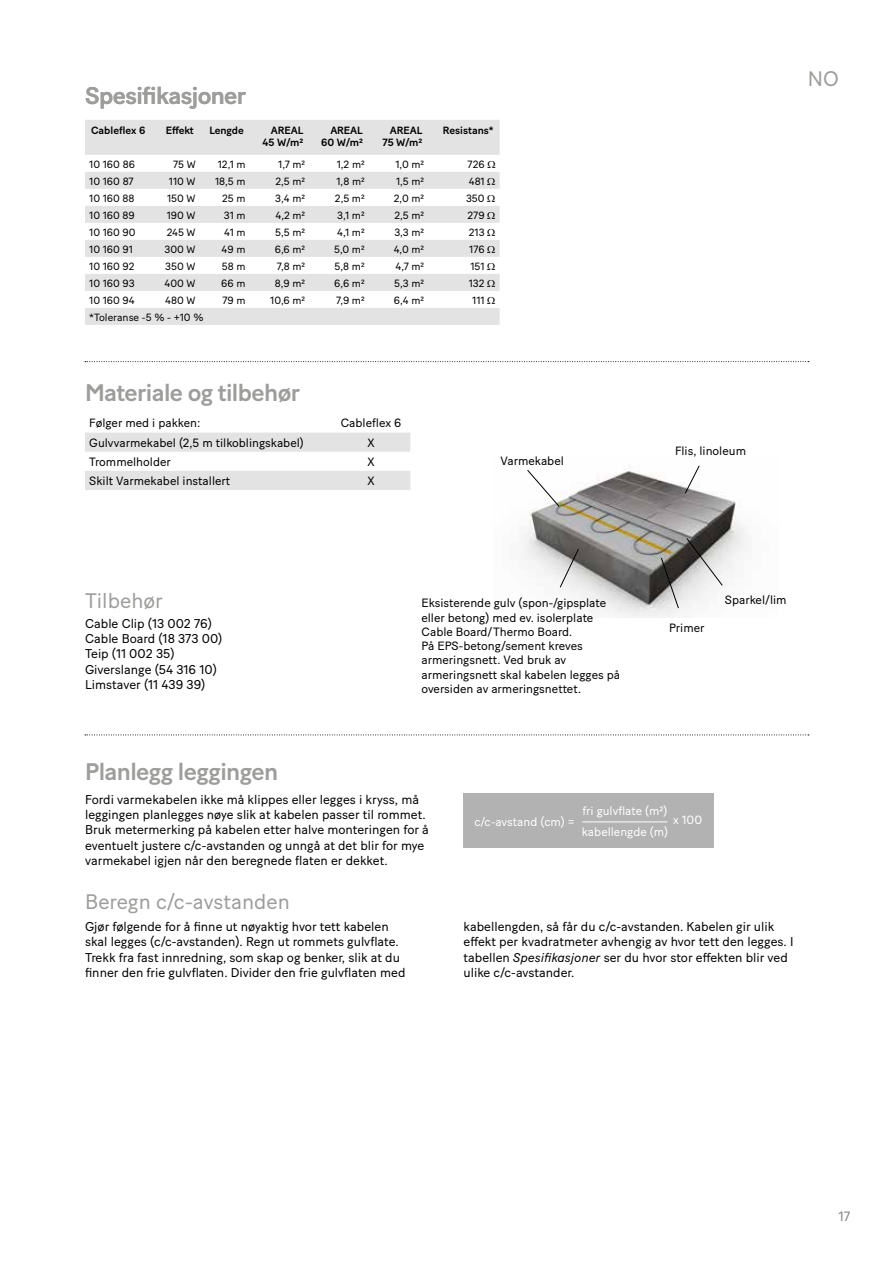
<style>
.page{position:relative;width:893px;height:1263px;background:#fff}
.page>*{position:absolute;margin:0;border:0;box-sizing:border-box;transform-origin:0 0}
.t1{font:500 24px "Baton Turbo";letter-spacing:-.025em;color:#9d9d9c}
.t2{font:21px "Baton Turbo";color:#9d9d9c}
.t3{font:13.5px "Baton Turbo";color:#878787}
.t4{font:12.75px/15.3px "Baton Turbo";color:#000}
.t5{font:12px/14.2px "Baton Turbo";color:#000}
.t6{font:12px/20.7px "Baton Turbo";color:#fff}
.t7{font:10.5px "Baton Turbo";color:#000}
.t8{font:500 10.5px/12px "Baton Turbo";color:#000;text-align:right}
.s1{font-style:italic}
</style>
<div class="page">
<svg style="left:85px;top:734px;width:724px;height:1px"></svg>
<div style="left:463px;top:793px;width:251px;height:55px;background:#b3b2b2"></div>
<hr style="left:582px;top:821px;width:85px;height:1px;background:#fff">
<img style="left:524px;top:465px;width:223px;height:152px">
<svg style="left:526px;top:469px;width:34px;height:38px"></svg>
<svg style="left:684px;top:465px;width:16px;height:29px"></svg>
<svg style="left:686px;top:537px;width:37px;height:49px;background:#a1a09f"></svg>
<svg style="left:660px;top:557px;width:19px;height:52px"></svg>
<svg style="left:559px;top:548px;width:20px;height:40px"></svg>
<svg style="left:85px;top:361px;width:724px;height:1px"></svg>
<svg style="left:85px;top:433px;width:325px;height:57px"></svg>
<svg style="left:85px;top:120px;width:415px;height:205px;fill:#e3e3e3"></svg>
<svg style="left:488px;top:160px;width:7px;height:8px"></svg>
<svg style="left:488px;top:177px;width:7px;height:8px"></svg>
<svg style="left:488px;top:194px;width:7px;height:8px"></svg>
<svg style="left:488px;top:211px;width:7px;height:8px"></svg>
<svg style="left:488px;top:228px;width:7px;height:8px"></svg>
<svg style="left:488px;top:245px;width:7px;height:8px"></svg>
<svg style="left:488px;top:262px;width:7px;height:8px"></svg>
<svg style="left:488px;top:279px;width:7px;height:8px"></svg>
<svg style="left:487px;top:296px;width:8px;height:8px"></svg>
<h1 class="t1" style="left:85px;top:78px;width:163px">Spesifikasjoner</h1>
<p class="t8" style="left:91px;top:124px;width:56px">Cableflex 6</p>
<p class="t8" style="left:166px;top:124px;width:29px">Effekt</p>
<p class="t8" style="left:209px;top:124px;width:36px">Lengde</p>
<p class="t8" style="left:263px;top:124px;width:42px">AREAL<br>45 W/m²</p>
<p class="t8" style="left:321px;top:124px;width:43px">AREAL<br>60 W/m²</p>
<p class="t8" style="left:382px;top:124px;width:41px">AREAL<br>75 W/m²</p>
<p class="t8" style="left:443px;top:124px;width:52px">Resistans*</p>
<p class="t7" style="left:89px;top:156px;width:47px">10 160 86</p>
<p class="t7" style="left:173px;top:156px;width:24px">75 W</p>
<p class="t7" style="left:218px;top:156px;width:29px">12,1 m</p>
<p class="t7" style="left:278px;top:156px;width:28px">1,7 m²</p>
<p class="t7" style="left:337px;top:156px;width:29px">1,2 m²</p>
<p class="t7" style="left:395px;top:156px;width:30px">1,0 m²</p>
<p class="t7" style="left:467px;top:156px;width:19px">726</p>
<p class="t7" style="left:89px;top:173px;width:46px">10 160 87</p>
<p class="t7" style="left:169px;top:173px;width:28px">110 W</p>
<p class="t7" style="left:215px;top:173px;width:32px">18,5 m</p>
<p class="t7" style="left:275px;top:173px;width:31px">2,5 m²</p>
<p class="t7" style="left:337px;top:173px;width:30px">1,8 m²</p>
<p class="t7" style="left:396px;top:173px;width:30px">1,5 m²</p>
<p class="t7" style="left:469px;top:173px;width:17px">481</p>
<p class="t7" style="left:89px;top:190px;width:47px">10 160 88</p>
<p class="t7" style="left:167px;top:190px;width:30px">150 W</p>
<p class="t7" style="left:222px;top:190px;width:25px">25 m</p>
<p class="t7" style="left:275px;top:190px;width:31px">3,4 m²</p>
<p class="t7" style="left:335px;top:190px;width:31px">2,5 m²</p>
<p class="t7" style="left:394px;top:190px;width:32px">2,0 m²</p>
<p class="t7" style="left:466px;top:190px;width:20px">350</p>
<p class="t7" style="left:89px;top:207px;width:47px">10 160 89</p>
<p class="t7" style="left:167px;top:207px;width:30px">190 W</p>
<p class="t7" style="left:224px;top:207px;width:23px">31 m</p>
<p class="t7" style="left:275px;top:207px;width:31px">4,2 m²</p>
<p class="t7" style="left:337px;top:207px;width:29px">3,1 m²</p>
<p class="t7" style="left:394px;top:207px;width:31px">2,5 m²</p>
<p class="t7" style="left:468px;top:207px;width:19px">279</p>
<p class="t7" style="left:89px;top:224px;width:48px">10 160 90</p>
<p class="t7" style="left:167px;top:224px;width:30px">245 W</p>
<p class="t7" style="left:224px;top:224px;width:23px">41 m</p>
<p class="t7" style="left:275px;top:224px;width:31px">5,5 m²</p>
<p class="t7" style="left:337px;top:224px;width:29px">4,1 m²</p>
<p class="t7" style="left:394px;top:224px;width:31px">3,3 m²</p>
<p class="t7" style="left:469px;top:224px;width:17px">213</p>
<p class="t7" style="left:89px;top:241px;width:45px">10 160 91</p>
<p class="t7" style="left:164px;top:241px;width:33px">300 W</p>
<p class="t7" style="left:222px;top:241px;width:25px">49 m</p>
<p class="t7" style="left:275px;top:241px;width:32px">6,6 m²</p>
<p class="t7" style="left:334px;top:241px;width:32px">5,0 m²</p>
<p class="t7" style="left:394px;top:241px;width:32px">4,0 m²</p>
<p class="t7" style="left:469px;top:241px;width:17px">176</p>
<p class="t7" style="left:89px;top:258px;width:47px">10 160 92</p>
<p class="t7" style="left:165px;top:258px;width:32px">350 W</p>
<p class="t7" style="left:222px;top:258px;width:25px">58 m</p>
<p class="t7" style="left:277px;top:258px;width:30px">7,8 m²</p>
<p class="t7" style="left:335px;top:258px;width:31px">5,8 m²</p>
<p class="t7" style="left:395px;top:258px;width:30px">4,7 m²</p>
<p class="t7" style="left:470px;top:258px;width:16px">151</p>
<p class="t7" style="left:89px;top:275px;width:47px">10 160 93</p>
<p class="t7" style="left:164px;top:275px;width:33px">400 W</p>
<p class="t7" style="left:221px;top:275px;width:26px">66 m</p>
<p class="t7" style="left:275px;top:275px;width:32px">8,9 m²</p>
<p class="t7" style="left:334px;top:275px;width:32px">6,6 m²</p>
<p class="t7" style="left:394px;top:275px;width:31px">5,3 m²</p>
<p class="t7" style="left:469px;top:275px;width:17px">132</p>
<p class="t7" style="left:89px;top:292px;width:47px">10 160 94</p>
<p class="t7" style="left:165px;top:292px;width:32px">480 W</p>
<p class="t7" style="left:222px;top:292px;width:25px">79 m</p>
<p class="t7" style="left:270px;top:292px;width:36px">10,6 m²</p>
<p class="t7" style="left:336px;top:292px;width:30px">7,9 m²</p>
<p class="t7" style="left:394px;top:292px;width:32px">6,4 m²</p>
<p class="t7" style="left:472px;top:292px;width:14px">111</p>
<p class="t7" style="left:89px;top:309px;width:116px">*Toleranse -5 % - +10 %</p>
<h1 class="t1" style="left:85px;top:374px;width:217px">Materiale og tilbehør</h1>
<p class="t5" style="left:89px;top:415px;width:113px">Følger med i pakken:</p>
<p class="t5" style="left:341px;top:415px;width:62px">Cableflex 6</p>
<p class="t5" style="left:89px;top:434px;width:216px">Gulvvarmekabel (2,5 m tilkoblingskabel)</p>
<p class="t5" style="left:367px;top:434px;width:9px">X</p>
<p class="t5" style="left:89px;top:454px;width:83px">Trommelholder</p>
<p class="t5" style="left:367px;top:454px;width:9px">X</p>
<p class="t5" style="left:89px;top:473px;width:142px">Skilt Varmekabel installert</p>
<p class="t5" style="left:367px;top:473px;width:9px">X</p>
<p class="t5" style="left:500px;top:453px;width:65px">Varmekabel</p>
<h2 class="t2" style="left:808px;top:63px;width:33px">NO</h2>
<p class="t5" style="left:675px;top:442px;width:73px">Flis, linoleum</p>
<h2 class="t2" style="left:85px;top:584px;width:79px">Tilbehør</h2>
<p class="t4" style="left:85px;top:614px;width:139px">Cable Clip (13 002 76)<br>Cable Board (18 373 00)<br>Teip (11 002 35)<br>Giverslange (54 316 10)<br>Limstaver (11 439 39)</p>
<p class="t5" style="left:421px;top:595px;width:200px">Eksisterende gulv (spon-/gipsplate eller betong) med ev. isolerplate<br>Cable Board/Thermo Board.<br>På EPS-betong/sement kreves armeringsnett. Ved bruk av armeringsnett skal kabelen legges på oversiden av armeringsnettet.</p>
<p class="t5" style="left:669px;top:619px;width:37px">Primer</p>
<p class="t5" style="left:725px;top:591px;width:63px">Sparkel/lim</p>
<h1 class="t1" style="left:85px;top:753px;width:195px">Planlegg leggingen</h1>
<p class="t4" style="left:85px;top:790px;width:345px">Fordi varmekabelen ikke må klippes eller legges i kryss, må leggingen planlegges nøye slik at kabelen passer til rommet.<br>Bruk metermerking på kabelen etter halve monteringen for å eventuelt justere c/c-avstanden og unngå at det blir for mye varmekabel igjen når den beregnede flaten er dekket.</p>
<h2 class="t2" style="left:85px;top:886px;width:206px">Beregn c/c-avstanden</h2>
<p class="t6" style="left:474px;top:810px;width:102px">c/c-avstand (cm) =</p>
<p class="t6" style="left:582px;top:799px;width:88px">fri gulvflate (m²) kabellengde (m)</p>
<p class="t6" style="left:673px;top:808px;width:30px">x 100</p>
<p class="t4" style="left:85px;top:918px;width:322px">Gjør følgende for å finne ut nøyaktig hvor tett kabelen skal legges (c/c-avstanden). Regn ut rommets gulvflate.<br>Trekk fra fast innredning, som skap og benker, slik at du finner den frie gulvflaten. Divider den frie gulvflaten med</p>
<p class="t4" style="left:463px;top:918px;width:332px">kabellengden, så får du c/c-avstanden. Kabelen gir ulik effekt per kvadratmeter avhengig av hvor tett den legges. I tabellen <span class="s1">Spesifikasjoner</span> ser du hvor stor effekten blir ved ulike c/c-avstander.</p>
<p class="t3" style="left:838px;top:1206px;width:13px">17</p>
</div>
